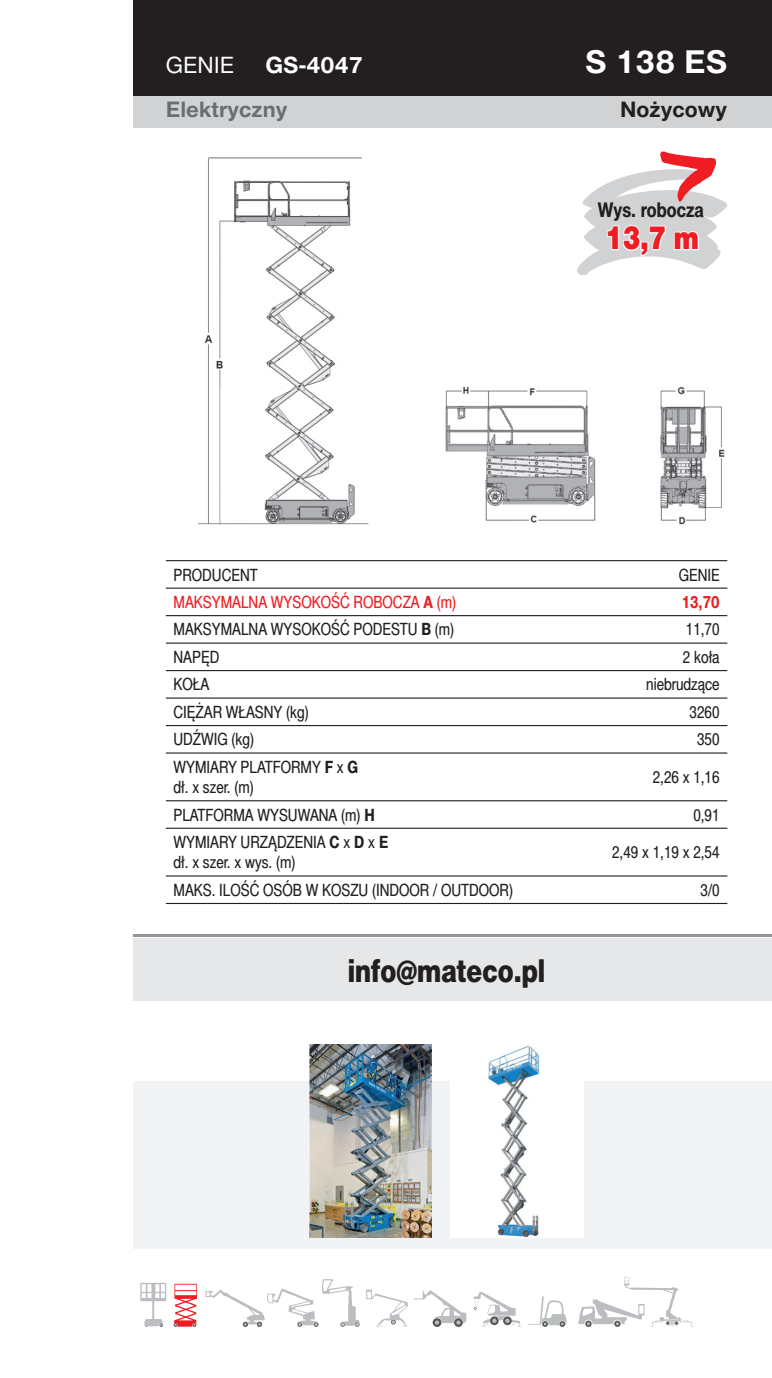
<style>
.page{position:relative;width:772px;height:1378px;background:#fff}
.page>*{position:absolute;margin:0;border:0;box-sizing:border-box;transform-origin:0 0}
.t1{font:31.5px "Switzer Cnd EFN Heavy";color:#231f20}
.t2{font:700 31.5px "Switzer EFN";color:#fff}
.t3{font:31.5px "Switzer Cnd EFN Black";color:#ee1d23}
.t4{font:700 22.5px "Switzer EFN";color:#fff}
.t5{font:22.5px "Switzer EFN";color:#fff}
.t6{font:700 21.38px "Switzer EFN";color:#6c6d70}
.t7{font:700 21.38px "Switzer EFN";color:#231f20}
.t8{font:700 20.25px "Switzer Cnd EFN";color:#231f20}
.t9{font:16.88px/20.2px "Switzer Cnd EFN";color:#231f20}
.t10{font:16.88px "Switzer Cnd EFN";color:#ee1d23}
.t11{font:700 16.88px "Switzer Cnd EFN";color:#ee1d23}
.s1{color:#fff}
.s2{font-weight:700}
</style>
<div class="page">
<div style="left:134px;top:938px;width:638px;height:63px;background:#e6e7e9"></div>
<hr style="left:134px;top:934px;width:638px;height:2px;background:#939598">
<div style="left:134px;top:0;width:638px;height:96px;background:#231f20"></div>
<div style="left:134px;top:96px;width:638px;height:32px;background:#d1d2d4"></div>
<svg style="left:577px;top:151px;width:151px;height:124px"></svg>
<div style="left:134px;top:1081px;width:638px;height:167px;background:#f2f3f4"></div>
<svg style="left:474px;top:1292px;width:47px;height:35px"></svg>
<svg style="left:205px;top:1279px;width:155px;height:48px"></svg>
<svg style="left:174px;top:1283px;width:23px;height:44px"></svg>
<svg style="left:140px;top:1283px;width:26px;height:44px"></svg>
<svg style="left:528px;top:1296px;width:38px;height:31px"></svg>
<svg style="left:366px;top:1289px;width:100px;height:38px"></svg>
<svg style="left:578px;top:1277px;width:115px;height:50px"></svg>
<img style="left:445px;top:386px;width:280px;height:139px">
<img style="left:197px;top:157px;width:172px;height:368px">
<img style="left:310px;top:1044px;width:121px;height:193px">
<img style="left:450px;top:1045px;width:133px;height:192px">
<hr style="left:166px;top:560px;width:561px;height:1px;background:#231f20">
<hr style="left:166px;top:587px;width:561px;height:2px;background:#231f20">
<hr style="left:166px;top:615px;width:561px;height:1px;background:#231f20">
<hr style="left:166px;top:642px;width:561px;height:2px;background:#231f20">
<hr style="left:166px;top:670px;width:561px;height:1px;background:#231f20">
<hr style="left:166px;top:697px;width:561px;height:1px;background:#231f20">
<hr style="left:166px;top:725px;width:561px;height:1px;background:#231f20">
<hr style="left:166px;top:752px;width:561px;height:1px;background:#231f20">
<hr style="left:166px;top:800px;width:561px;height:1px;background:#231f20">
<hr style="left:166px;top:827px;width:561px;height:2px;background:#231f20">
<hr style="left:166px;top:875px;width:561px;height:1px;background:#231f20">
<hr style="left:166px;top:903px;width:561px;height:1px;background:#231f20">
<h2 class="t5" style="left:166px;top:57px;width:70px">GENIE</h2>
<h2 class="t4" style="left:265px;top:57px;width:99px">GS-4047</h2>
<h1 class="t2" style="left:585px;top:51px;width:144px">S 138 ES</h1>
<p class="t6" style="left:166px;top:102px;width:123px">Elektryczny</p>
<p class="t7" style="left:620px;top:102px;width:109px">Nożycowy</p>
<p class="t8" style="left:598px;top:202px;width:107px">Wys. robocza</p>
<h1 class="t3" style="left:605px;top:226px;width:95px"><span class="s1">1</span>3,7 m</h1>
<p class="t9" style="left:173px;top:566px;width:86px">PRODUCENT</p>
<p class="t9" style="left:678px;top:566px;width:42px">GENIE</p>
<p class="t10" style="left:173px;top:596px;width:284px">MAKSYMALNA WYSOKOŚĆ ROBOCZA <span class="s2">A</span> (m)</p>
<p class="t11" style="left:681px;top:596px;width:39px">13,70</p>
<p class="t9" style="left:173px;top:621px;width:282px">MAKSYMALNA WYSOKOŚĆ PODESTU <span class="s2">B</span> (m)</p>
<p class="t9" style="left:686px;top:621px;width:35px">11,70</p>
<p class="t9" style="left:173px;top:648px;width:47px">NAPĘD</p>
<p class="t9" style="left:683px;top:648px;width:38px">2 koła</p>
<p class="t9" style="left:173px;top:676px;width:37px">KOŁA</p>
<p class="t9" style="left:646px;top:676px;width:75px">niebrudzące</p>
<p class="t9" style="left:173px;top:703px;width:137px">CIĘŻAR WŁASNY (kg)</p>
<p class="t9" style="left:689px;top:703px;width:32px">3260</p>
<p class="t9" style="left:173px;top:731px;width:82px">UDŹWIG (kg)</p>
<p class="t9" style="left:697px;top:731px;width:24px">350</p>
<p class="t9" style="left:173px;top:758px;width:186px">WYMIARY PLATFORMY <span class="s2">F</span> x <span class="s2">G </span>dł. x szer. (m)</p>
<p class="t9" style="left:653px;top:768px;width:68px">2,26 x 1,16</p>
<p class="t9" style="left:173px;top:806px;width:203px">PLATFORMA WYSUWANA (m) <span class="s2">H</span></p>
<p class="t9" style="left:693px;top:806px;width:28px">0,91</p>
<p class="t9" style="left:173px;top:833px;width:216px">WYMIARY URZĄDZENIA <span class="s2">C</span> x <span class="s2">D</span> x <span class="s2">E </span>dł. x szer. x wys. (m)</p>
<p class="t9" style="left:612px;top:844px;width:109px">2,49 x 1,19 x 2,54</p>
<p class="t9" style="left:173px;top:881px;width:341px">MAKS. ILOŚĆ OSÓB W KOSZU (INDOOR / OUTDOOR)</p>
<p class="t9" style="left:700px;top:881px;width:21px">3/0</p>
<h1 class="t1" style="left:348px;top:959px;width:199px">info@mateco.pl</h1>
</div>
